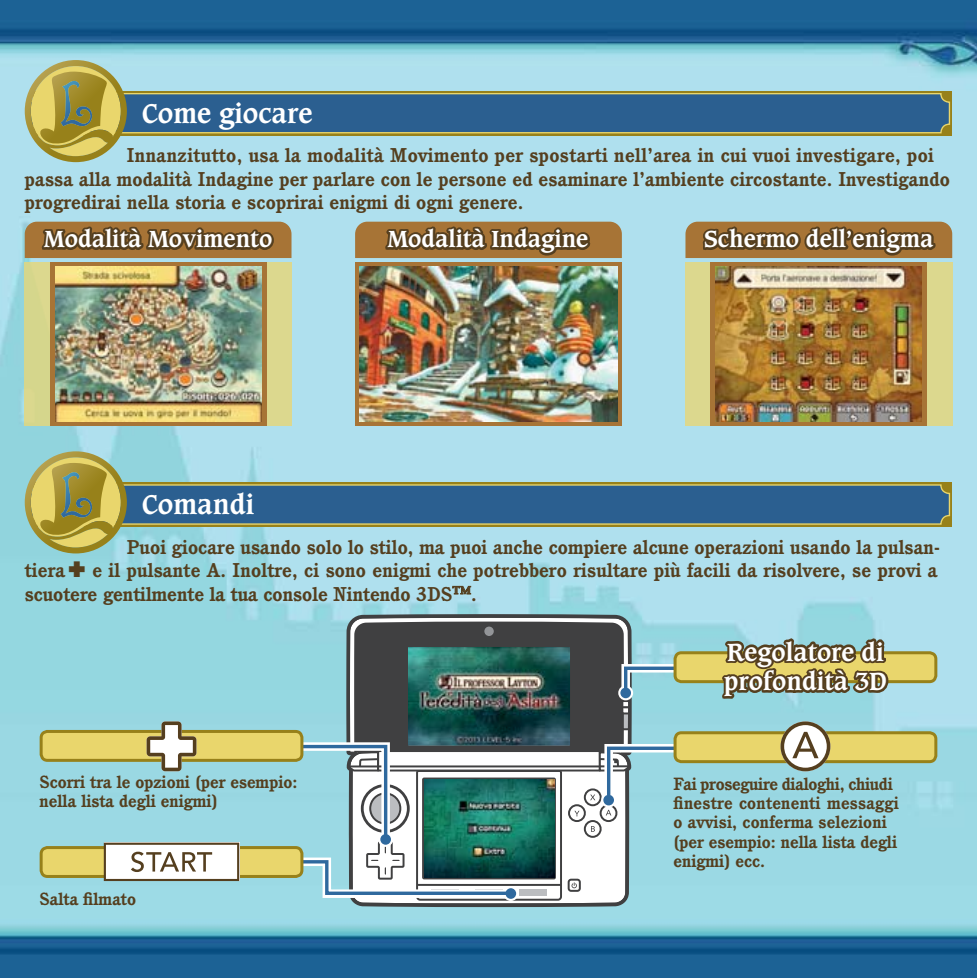
<style>
.page{position:relative;width:977px;height:978px;background:#fff}
.page>*{position:absolute;margin:0;border:0;box-sizing:border-box;transform-origin:0 0}
.t1{font:700 26.4px "Caxton LT";color:#fff}
.t2{font:700 24px/29.7px "Caxton LT";color:#fff}
.t3{font:700 22.5px "Caxton LT";color:#fff}
.t4{font:700 19.5px/23.4px "Cushing LT";letter-spacing:.01em;color:#553f1f}
.t5{font:700 17.4px/19.2px "Cushing LT";color:#553f1f}
.s1{font-size:18.6px}
</style>
<div class="page">
<img style="left:0;top:0;width:976px;height:978px">
<svg style="left:291px;top:91px;width:661px;height:44px;fill:#97811a"></svg>
<div style="left:28px;top:94px;width:921px;height:39px;background:#2b5f90;border-radius:9px"></div>
<div style="left:27px;top:93px;width:923px;height:40px;border:1px solid #e9d66c;border-radius:9px"></div>
<div style="left:25px;top:280px;width:266px;height:146px;background:#dcd88e"></div>
<div style="left:50px;top:262px;width:216px;height:164px;background:linear-gradient(to right,#a77436,#a77436)"></div>
<img style="left:55px;top:280px;width:206px;height:141px">
<svg style="left:355px;top:270px;width:266px;height:156px;fill:#a77436"></svg>
<img style="left:360px;top:270px;width:257px;height:151px">
<div style="left:685px;top:263px;width:267px;height:163px;background:#dcd88e"></div>
<svg style="left:710px;top:263px;width:216px;height:163px;fill:#a77436"></svg>
<img style="left:715px;top:267px;width:206px;height:154px">
<div style="left:33px;top:482px;width:919px;height:45px;background:#97811a"></div>
<div style="left:28px;top:485px;width:921px;height:39px;background:#2b5f90;border-radius:9px"></div>
<div style="left:27px;top:484px;width:923px;height:41px;border:1px solid #e9d66c;border-radius:9px"></div>
<svg style="left:25px;top:451px;width:102px;height:102px"></svg>
<svg style="left:347px;top:615px;width:284px;height:291px"></svg>
<div style="left:41px;top:847px;width:261px;height:29px;background:#e9d66c;border-radius:6px"></div>
<div style="left:40px;top:846px;width:263px;height:32px;border:3px solid #97811a;border-radius:6px"></div>
<div style="left:41px;top:731px;width:261px;height:29px;background:#e9d66c;border-radius:6px"></div>
<div style="left:40px;top:730px;width:263px;height:32px;border:3px solid #97811a;border-radius:6px"></div>
<div style="left:675px;top:653px;width:260px;height:28px;background:#e9d66c;border-radius:6px"></div>
<div style="left:673px;top:651px;width:264px;height:32px;border:3px solid #97811a;border-radius:6px"></div>
<div style="left:675px;top:733px;width:260px;height:28px;background:#e9d66c;border-radius:6px"></div>
<div style="left:673px;top:731px;width:264px;height:32px;border:3px solid #97811a;border-radius:6px"></div>
<svg style="left:452px;top:586px;width:19px;height:8px"></svg>
<svg style="left:685px;top:172px;width:267px;height:91px"></svg>
<svg style="left:355px;top:131px;width:266px;height:139px"></svg>
<svg style="left:25px;top:60px;width:266px;height:220px"></svg>
<div style="left:257px;top:232px;width:17px;height:18px;border:4px solid #553f1f;border-radius:50%"></div>
<div style="left:260px;top:234px;width:11px;height:14px;border:4px solid #553f1f;border-radius:50%"></div>
<svg style="left:104px;top:617px;width:786px;height:285px"></svg>
<svg style="left:69px;top:561px;width:16px;height:16px"></svg>
<p class="t1" style="left:142px;top:101px;width:172px">Come giocare</p>
<p class="t4" style="left:25px;top:146px;width:926px;text-indent:102px">Innanzitutto, usa la modalità Movimento per spostarti nell’area in cui vuoi investigare, poi passa alla modalità Indagine per parlare con le persone ed esaminare l’ambiente circostante. Investigando progredirai nella storia e scoprirai enigmi di ogni genere.</p>
<p class="t3" style="left:44px;top:229px;width:230px">Modalità Movimento</p>
<p class="t3" style="left:387px;top:229px;width:202px">Modalità Indagine</p>
<p class="t3" style="left:704px;top:229px;width:231px">Schermo dell’enigma</p>
<p class="t1" style="left:142px;top:492px;width:114px">Comandi</p>
<p class="t4" style="left:127px;top:537px;width:814px">Puoi giocare usando solo lo stilo, ma puoi anche compiere alcune operazioni usando la pulsan-</p>
<p class="t4" style="left:25px;top:561px;width:914px;text-indent:68px">e il pulsante A. Inoltre, ci sono enigmi che potrebbero risultare più facili da risolvere, se provi a scuotere gentilmente la tua console Nintendo 3DS<span class="s1">™</span>.</p>
<p class="t4" style="left:25px;top:561px;width:42px">tiera</p>
<p class="t5" style="left:40px;top:774px;width:259px">Scorri tra le opzioni (per esempio: nella lista degli enigmi)</p>
<p class="t5" style="left:40px;top:891px;width:98px">Salta filmato</p>
<p class="t2" style="left:723px;top:638px;width:165px">Regolatore di profondità 3D</p>
<p class="t5" style="left:673px;top:776px;width:227px">Fai proseguire dialoghi, chiudi finestre contenenti messaggi o avvisi, conferma selezioni (per esempio: nella lista degli enigmi) ecc.</p>
</div>
